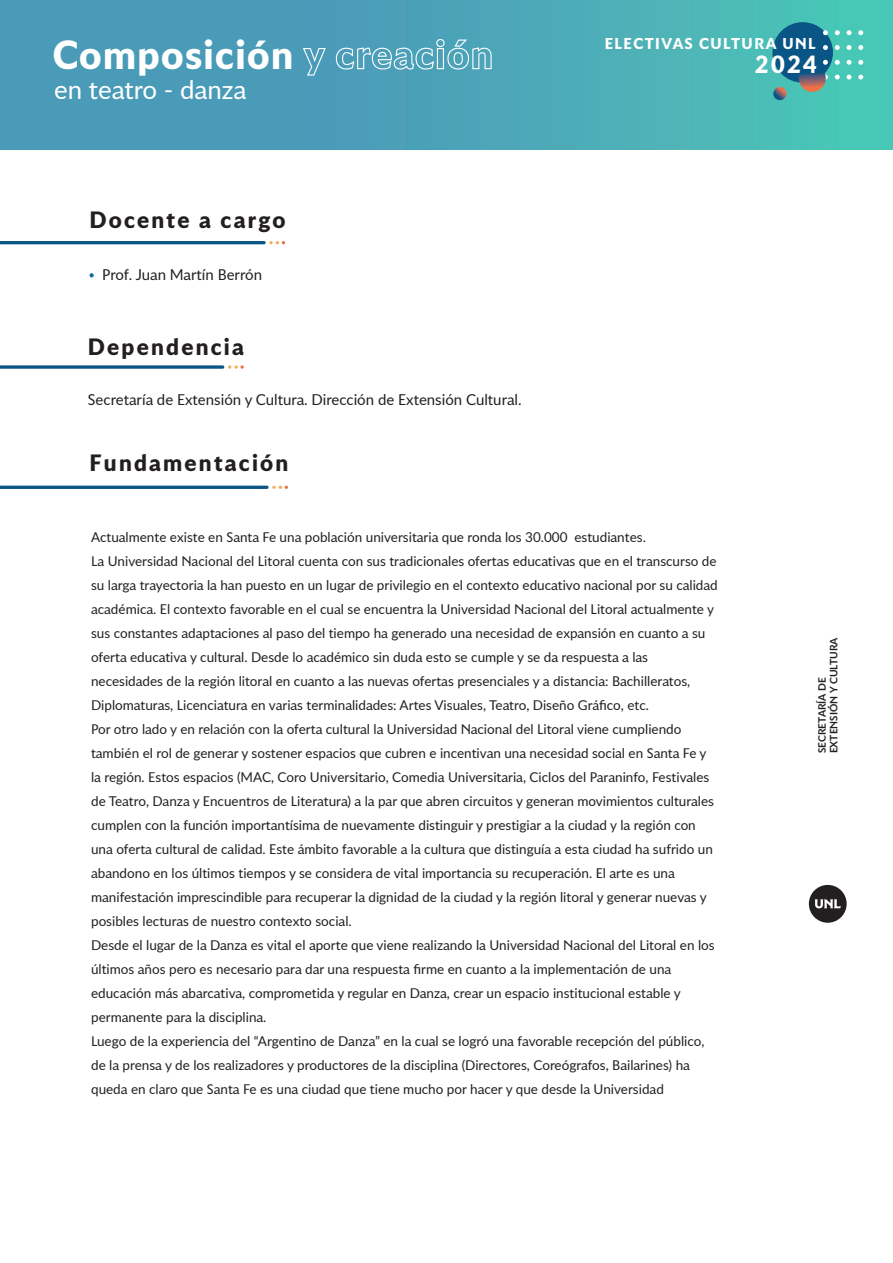
<style>
.page{position:relative;width:893px;height:1263px;background:#fff}
.page>*{position:absolute;margin:0;border:0;box-sizing:border-box;transform-origin:0 0}
.t1{font:900 38.7px "Lux Sans";letter-spacing:.035em;color:#fff}
.t2{font:25.8px "Lux Sans";color:#fff}
.t3{font:900 23.7px "Lux Sans";color:#fff}
.t4{font:900 22.5px "Lux Sans";letter-spacing:.1em;color:#231f20}
.t5{font:15px "Lux Sans";color:#231f20}
.t6{font:900 15px "Lux Sans";letter-spacing:.1em;color:#fff}
.t7{font:13.5px/24px "Lux Sans";color:#231f20}
.t8{font:700 10.35px/11.7px "Lux Sans";color:#231f20}
</style>
<div class="page">
<div style="left:0;top:0;width:893px;height:149px;background:linear-gradient(to right,#4990b9,#4cc1b7)"></div>
<svg style="left:772px;top:87px;width:15px;height:14px"></svg>
<div style="left:772px;top:22px;width:61px;height:61px;background:#095586;border-radius:50%"></div>
<svg style="left:847px;top:30px;width:4px;height:5px"></svg>
<svg style="left:847px;top:45px;width:4px;height:5px"></svg>
<svg style="left:847px;top:60px;width:4px;height:5px"></svg>
<svg style="left:847px;top:75px;width:4px;height:5px"></svg>
<svg style="left:858px;top:30px;width:5px;height:5px"></svg>
<svg style="left:858px;top:45px;width:5px;height:5px"></svg>
<svg style="left:858px;top:60px;width:5px;height:5px"></svg>
<svg style="left:858px;top:75px;width:5px;height:5px"></svg>
<svg style="left:823px;top:30px;width:5px;height:5px"></svg>
<svg style="left:823px;top:45px;width:5px;height:5px"></svg>
<svg style="left:835px;top:30px;width:5px;height:5px"></svg>
<svg style="left:835px;top:45px;width:5px;height:5px"></svg>
<svg style="left:835px;top:60px;width:5px;height:5px"></svg>
<svg style="left:835px;top:75px;width:5px;height:5px"></svg>
<svg style="left:797px;top:60px;width:31px;height:33px"></svg>
<svg style="left:302px;top:47px;width:25px;height:29px"></svg>
<svg style="left:335px;top:38px;width:157px;height:32px;background:#6ab0c4"></svg>
<svg style="left:809px;top:885px;width:38px;height:38px"></svg>
<svg style="left:0;top:241px;width:285px;height:3px"></svg>
<svg style="left:0;top:365px;width:244px;height:4px"></svg>
<svg style="left:0;top:486px;width:288px;height:3px"></svg>
<svg style="left:90px;top:273px;width:4px;height:4px"></svg>
<h1 class="t1" style="left:53px;top:33px;width:242px">Composición</h1>
<h2 class="t2" style="left:54px;top:75px;width:194px">en teatro - danza</h2>
<h3 class="t4" style="left:90px;top:207px;width:198px">Docente a cargo</h3>
<p class="t5" style="left:102px;top:266px;width:161px">Prof. Juan Martín Berrón</p>
<h3 class="t4" style="left:88px;top:334px;width:157px">Dependencia</h3>
<p class="t5" style="left:88px;top:391px;width:435px">Secretaría de Extensión y Cultura. Dirección de Extensión Cultural.</p>
<h3 class="t4" style="left:90px;top:450px;width:200px">Fundamentación</h3>
<p class="t6" style="left:605px;top:35px;width:212px">ELECTIVAS CULTURA UNL</p>
<h3 class="t3" style="left:755px;top:51px;width:64px">2024</h3>
<p class="t7" style="left:91px;top:525px;width:628px">Actualmente existe en Santa Fe una población universitaria que ronda los 30.000 estudiantes.<br>La Universidad Nacional del Litoral cuenta con sus tradicionales ofertas educativas que en el transcurso de su larga trayectoria la han puesto en un lugar de privilegio en el contexto educativo nacional por su calidad académica. El contexto favorable en el cual se encuentra la Universidad Nacional del Litoral actualmente y sus constantes adaptaciones al paso del tiempo ha generado una necesidad de expansión en cuanto a su oferta educativa y cultural. Desde lo académico sin duda esto se cumple y se da respuesta a las necesidades de la región litoral en cuanto a las nuevas ofertas presenciales y a distancia: Bachilleratos, Diplomaturas, Licenciatura en varias terminalidades: Artes Visuales, Teatro, Diseño Gráfico, etc.<br>Por otro lado y en relación con la oferta cultural la Universidad Nacional del Litoral viene cumpliendo también el rol de generar y sostener espacios que cubren e incentivan una necesidad social en Santa Fe y la región. Estos espacios (MAC, Coro Universitario, Comedia Universitaria, Ciclos del Paraninfo, Festivales de Teatro, Danza y Encuentros de Literatura) a la par que abren circuitos y generan movimientos culturales cumplen con la función importantísima de nuevamente distinguir y prestigiar a la ciudad y la región con una oferta cultural de calidad. Este ámbito favorable a la cultura que distinguía a esta ciudad ha sufrido un abandono en los últimos tiempos y se considera de vital importancia su recuperación. El arte es una manifestación imprescindible para recuperar la dignidad de la ciudad y la región litoral y generar nuevas y posibles lecturas de nuestro contexto social.<br>Desde el lugar de la Danza es vital el aporte que viene realizando la Universidad Nacional del Litoral en los últimos años pero es necesario para dar una respuesta firme en cuanto a la implementación de una educación más abarcativa, comprometida y regular en Danza, crear un espacio institucional estable y permanente para la disciplina.<br>Luego de la experiencia del “Argentino de Danza” en la cual se logró una favorable recepción del público, de la prensa y de los realizadores y productores de la disciplina (Directores, Coreógrafos, Bailarines) ha queda en claro que Santa Fe es una ciudad que tiene mucho por hacer y que desde la Universidad</p>
<p class="t8" style="left:816px;top:753px;width:118px;rotate:-90deg">SECRETARÍA DE<br>EXTENSIÓN Y CULTURA</p>
</div>
